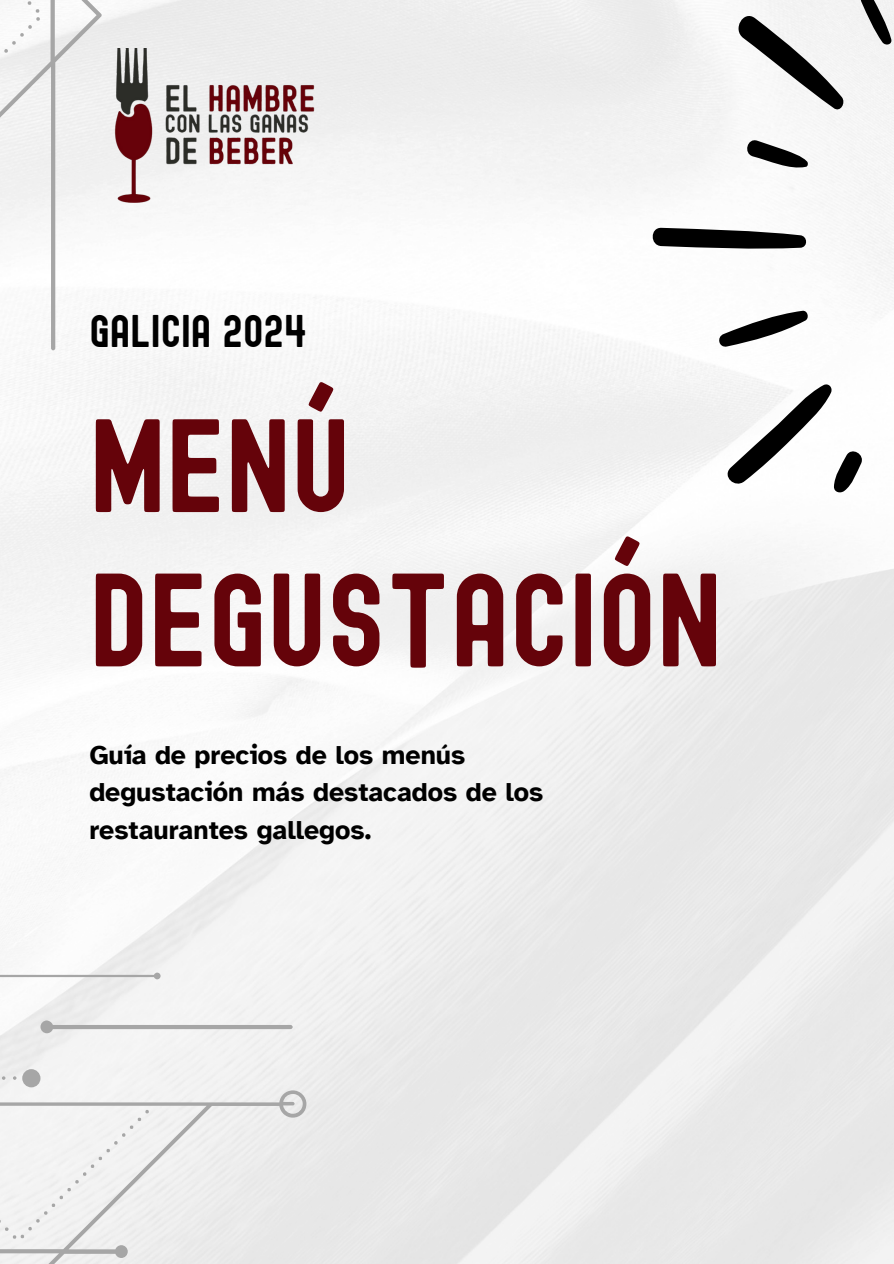
<style>
.page{position:relative;width:894px;height:1264px;background:#fff}
.page>*{position:absolute;margin:0;border:0;box-sizing:border-box;transform-origin:0 0}
.t1{font:128.85px "Edmund";color:#65030a}
.t2{font:44.55px "Edmund";color:#000}
.t3{font:700 26.7px/37px "Atkinson Hyperlegible";color:#000}
</style>
<div class="page">
<svg style="left:0;top:0;width:101px;height:530px;fill:#f6f6f6"></svg>
<img style="left:110px;top:48px;width:226px;height:155px">
<svg style="left:731px;top:9px;width:115px;height:104px"></svg>
<svg style="left:742px;top:137px;width:66px;height:33px"></svg>
<svg style="left:650px;top:227px;width:158px;height:23px"></svg>
<svg style="left:717px;top:310px;width:92px;height:37px"></svg>
<svg style="left:721px;top:382px;width:141px;height:111px"></svg>
<svg style="left:858px;top:0;width:34px;height:46px"></svg>
<svg style="left:0;top:883px;width:306px;height:380px;fill:#f2f2f2"></svg>
<h2 class="t2" style="left:89px;top:311px;width:219px">GALICIA 2024</h2>
<p class="t1" style="left:89px;top:409px;width:262px">MENÚ</p>
<p class="t1" style="left:89px;top:563px;width:634px">DEGUSTACIÓN</p>
<h1 class="t3" style="left:89px;top:737px;width:455px">Guía de precios de los menús degustación más destacados de los restaurantes gallegos.</h1>
</div>
